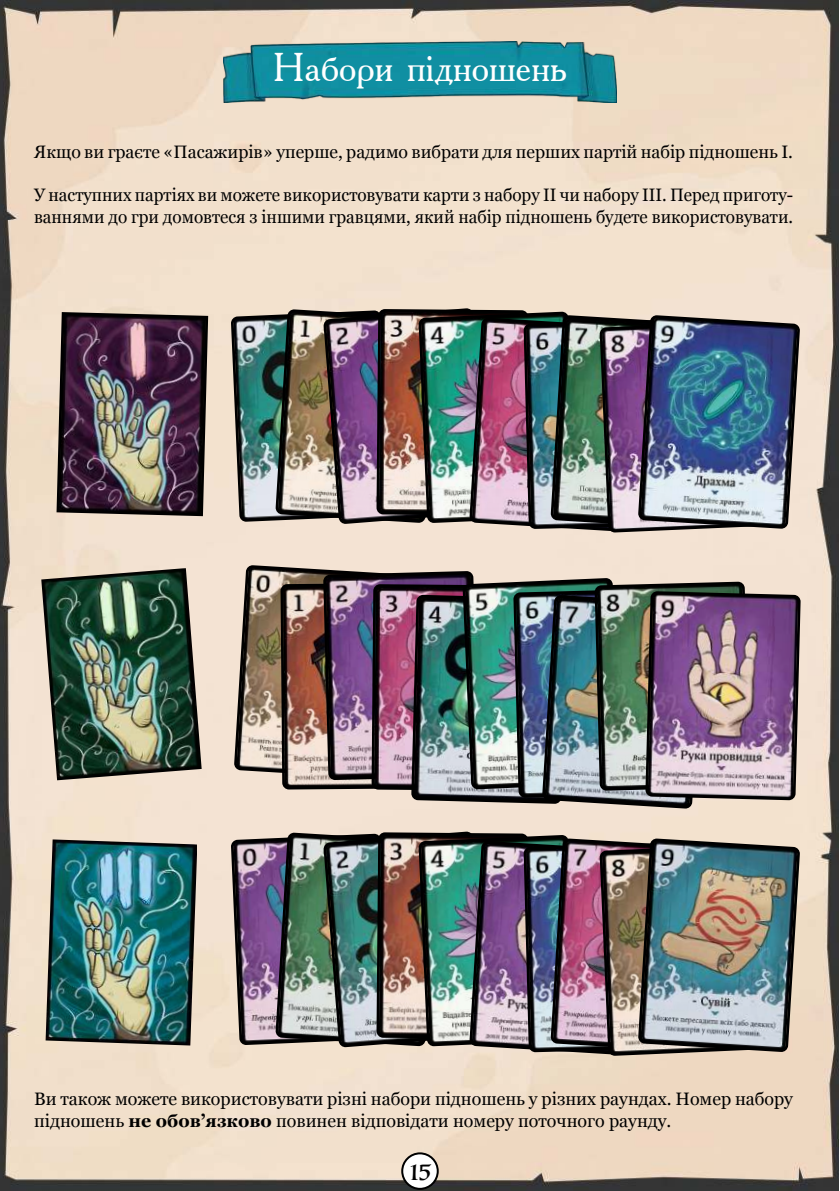
<style>
.page{position:relative;width:840px;height:1191px;background:#fff}
.page>*{position:absolute;margin:0;border:0;box-sizing:border-box;transform-origin:0 0}
.t1{font:40px "Academy";color:#fff}
.t2{font:24px "Luminari";color:#000}
.t3{font:18px/21.6px "Georgia";color:#000}
.t4{font:18px/21.6px "Georgia";color:#000;scale:.95 1}
.s1{font-weight:700}
</style>
<div class="page">
<img style="left:0;top:0;width:837px;height:1191px">
<div style="left:402px;top:1153px;width:35px;height:35px;background:#fff;border-radius:50%"></div>
<div style="left:401px;top:1152px;width:37px;height:37px;border:2px solid #000;border-radius:50%"></div>
<img style="left:223px;top:42px;width:393px;height:60px">
<img style="left:41px;top:568px;width:160px;height:212px">
<img style="left:46px;top:839px;width:151px;height:206px">
<img style="left:232px;top:308px;width:569px;height:225px">
<img style="left:232px;top:831px;width:569px;height:225px">
<img style="left:55px;top:311px;width:154px;height:206px">
<img style="left:232px;top:564px;width:569px;height:246px">
<h1 class="t1" style="left:273px;top:52px;width:295px">Набори підношень</h1>
<p class="t3" style="left:34px;top:140px;width:760px">Якщо ви граєте «Пасажирів» уперше, радимо вибрати для перших партій набір підношень I.</p>
<p class="t4" style="left:34px;top:184px;width:800px">У наступних партіях ви можете використовувати карти з набору II чи набору III. Перед приготу&shy;ваннями до гри домовтеся з іншими гравцями, який набір підношень будете використовувати.</p>
<p class="t3" style="left:34px;top:1087px;width:760px">Ви також можете використовувати різні набори підношень у різних раундах. Номер набору підношень <span class="s1">не обов’язково</span> повинен відповідати номеру поточного раунду.</p>
<h2 class="t2" style="left:409px;top:1157px;width:23px">15</h2>
</div>
